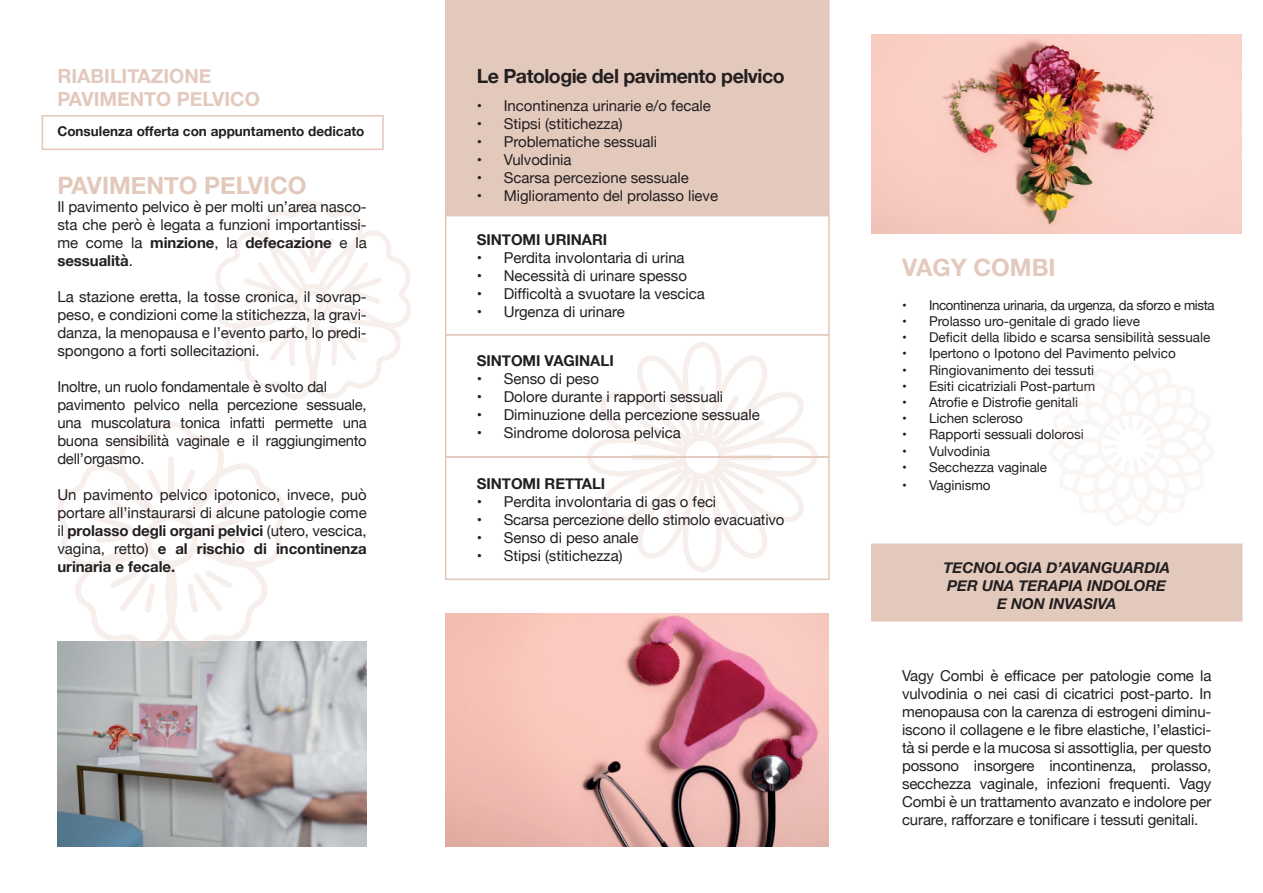
<style>
.page{position:relative;width:1263px;height:893px;background:#fff}
.page>*{position:absolute;margin:0;border:0;box-sizing:border-box;transform-origin:0 0}
.t1{font:700 24px "Helvetica Neue";color:#e3c9bc}
.t2{font:700 19.5px "Helvetica Neue";letter-spacing:-.025em;color:#231f20}
.t3{font:700 19.5px/23.4px "Helvetica Neue";color:#e3c9bc}
.t4{font:15px/18px "Helvetica Neue";letter-spacing:-.005em;color:#231f20;text-align:justify}
.t5{font:italic 700 15px/18px "Helvetica Neue";letter-spacing:-.005em;color:#231f20;text-align:center}
.t6{font:700 15px "Helvetica Neue";letter-spacing:-.005em;color:#231f20}
.t7{font:13.5px "Helvetica Neue";letter-spacing:-.005em;color:#231f20}
.t8{font:13.5px "Helvetica Neue";letter-spacing:-.03em;color:#231f20}
.t9{font:700 13.5px "Helvetica Neue";color:#231f20}
.s1{font-weight:700}
</style>
<div class="page">
<svg style="left:587px;top:342px;width:230px;height:230px"></svg>
<div style="left:871px;top:543px;width:371px;height:79px;background:#e3c9bc;border:2px solid #e3c9bc"></div>
<div style="left:445px;top:0;width:385px;height:215px;background:#e3c9bc"></div>
<div style="left:445px;top:215px;width:385px;height:121px;border:2px solid #e3c9bc"></div>
<div style="left:445px;top:334px;width:385px;height:124px;border:2px solid #e3c9bc"></div>
<div style="left:445px;top:456px;width:385px;height:124px;border:2px solid #e3c9bc"></div>
<img style="left:446px;top:613px;width:383px;height:233px">
<img style="left:57px;top:641px;width:310px;height:205px">
<div style="left:42px;top:115px;width:342px;height:35px;border:2px solid #e3c9bc"></div>
<img style="left:872px;top:34px;width:370px;height:200px">
<svg style="left:57px;top:421px;width:229px;height:227px"></svg>
<svg style="left:215px;top:201px;width:196px;height:198px"></svg>
<svg style="left:1050px;top:362px;width:164px;height:164px"></svg>
<h2 class="t3" style="left:57px;top:65px;width:204px">RIABILITAZIONE<br>PAVIMENTO PELVICO</h2>
<p class="t9" style="left:57px;top:121px;width:308px">Consulenza offerta con appuntamento dedicato</p>
<h1 class="t1" style="left:57px;top:166px;width:251px">PAVIMENTO PELVICO</h1>
<p class="t4" style="left:57px;top:198px;width:311px">Il pavimento pelvico è per molti un’area nasco&shy;sta che però è legata a funzioni importantissi&shy;me come la <span class="s1">minzione</span>, la <span class="s1">defecazione</span> e la <span class="s1">sessualità</span>.</p>
<p class="t4" style="left:57px;top:288px;width:311px">La stazione eretta, la tosse cronica, il sovrap&shy;peso, e condizioni come la stitichezza, la gravi&shy;danza, la menopausa e l’evento parto, lo predi&shy;spongono a forti sollecitazioni.</p>
<p class="t4" style="left:57px;top:378px;width:311px;text-align:left">Inoltre, un ruolo fondamentale è svolto dal pavimento pelvico nella percezione sessuale, una muscolatura tonica infatti permette una buona sensibilità vaginale e il raggiungimento dell’orgasmo.</p>
<p class="t4" style="left:57px;top:486px;width:311px">Un pavimento pelvico ipotonico, invece, può portare all’instaurarsi di alcune patologie come il <span class="s1">prolasso degli organi pelvici</span> (utero, vescica, vagina, retto) <span class="s1">e al rischio di incontinenza urinaria e fecale.</span></p>
<h2 class="t2" style="left:477px;top:61px;width:309px">Le Patologie del pavimento pelvico</h2>
<p class="t4" style="left:477px;top:98px;width:236px">• Incontinenza urinarie e/o fecale</p>
<p class="t4" style="left:477px;top:116px;width:147px">• Stipsi (stitichezza)</p>
<p class="t4" style="left:477px;top:134px;width:182px">• Problematiche sessuali</p>
<p class="t4" style="left:477px;top:152px;width:96px">• Vulvodinia</p>
<p class="t4" style="left:477px;top:170px;width:213px">• Scarsa percezione sessuale</p>
<p class="t4" style="left:477px;top:188px;width:243px">• Miglioramento del prolasso lieve</p>
<p class="t6" style="left:477px;top:228px;width:132px">SINTOMI URINARI</p>
<p class="t4" style="left:477px;top:249px;width:209px">• Perdita involontaria di urina</p>
<p class="t4" style="left:477px;top:267px;width:212px">• Necessità di urinare spesso</p>
<p class="t4" style="left:477px;top:285px;width:229px">• Difficoltà a svuotare la vescica</p>
<p class="t4" style="left:477px;top:303px;width:150px">• Urgenza di urinare</p>
<p class="t6" style="left:477px;top:349px;width:138px">SINTOMI VAGINALI</p>
<p class="t4" style="left:477px;top:371px;width:124px">• Senso di peso</p>
<p class="t4" style="left:477px;top:389px;width:248px">• Dolore durante i rapporti sessuali</p>
<p class="t4" style="left:477px;top:407px;width:284px">• Diminuzione della percezione sessuale</p>
<p class="t4" style="left:477px;top:425px;width:205px">• Sindrome dolorosa pelvica</p>
<p class="t6" style="left:477px;top:472px;width:130px">SINTOMI RETTALI</p>
<p class="t4" style="left:477px;top:494px;width:241px">• Perdita involontaria di gas o feci</p>
<p class="t4" style="left:477px;top:512px;width:309px">• Scarsa percezione dello stimolo evacuativo</p>
<p class="t4" style="left:477px;top:530px;width:163px">• Senso di peso anale</p>
<p class="t4" style="left:477px;top:548px;width:147px">• Stipsi (stitichezza)</p>
<h1 class="t1" style="left:902px;top:248px;width:155px">VAGY COMBI</h1>
<p class="t8" style="left:902px;top:295px;width:314px">• Incontinenza urinaria, da urgenza, da sforzo e mista</p>
<p class="t7" style="left:902px;top:311px;width:239px">• Prolasso uro-genitale di grado lieve</p>
<p class="t7" style="left:902px;top:328px;width:310px">• Deficit della libido e scarsa sensibilità sessuale</p>
<p class="t7" style="left:902px;top:344px;width:275px">• Ipertono o Ipotono del Pavimento pelvico</p>
<p class="t7" style="left:902px;top:360px;width:194px">• Ringiovanimento dei tessuti</p>
<p class="t7" style="left:902px;top:376px;width:195px">• Esiti cicatriziali Post-partum</p>
<p class="t7" style="left:902px;top:392px;width:178px">• Atrofie e Distrofie genitali</p>
<p class="t7" style="left:902px;top:409px;width:122px">• Lichen scleroso</p>
<p class="t7" style="left:902px;top:425px;width:183px">• Rapporti sessuali dolorosi</p>
<p class="t7" style="left:902px;top:441px;width:90px">• Vulvodinia</p>
<p class="t7" style="left:902px;top:457px;width:147px">• Secchezza vaginale</p>
<p class="t7" style="left:902px;top:475px;width:90px">• Vaginismo</p>
<p class="t5" style="left:943px;top:559px;width:228px">TECNOLOGIA D’AVANGUARDIA<br>PER UNA TERAPIA INDOLORE<br>E NON INVASIVA</p>
<p class="t4" style="left:902px;top:667px;width:311px">Vagy Combi è efficace per patologie come la vulvodinia o nei casi di cicatrici post-parto. In menopausa con la carenza di estrogeni diminu&shy;iscono il collagene e le fibre elastiche, l’elastici&shy;tà si perde e la mucosa si assottiglia, per questo possono insorgere incontinenza, prolasso, secchezza vaginale, infezioni frequenti. Vagy Combi è un trattamento avanzato e indolore per curare, rafforzare e tonificare i tessuti genitali.</p>
</div>
